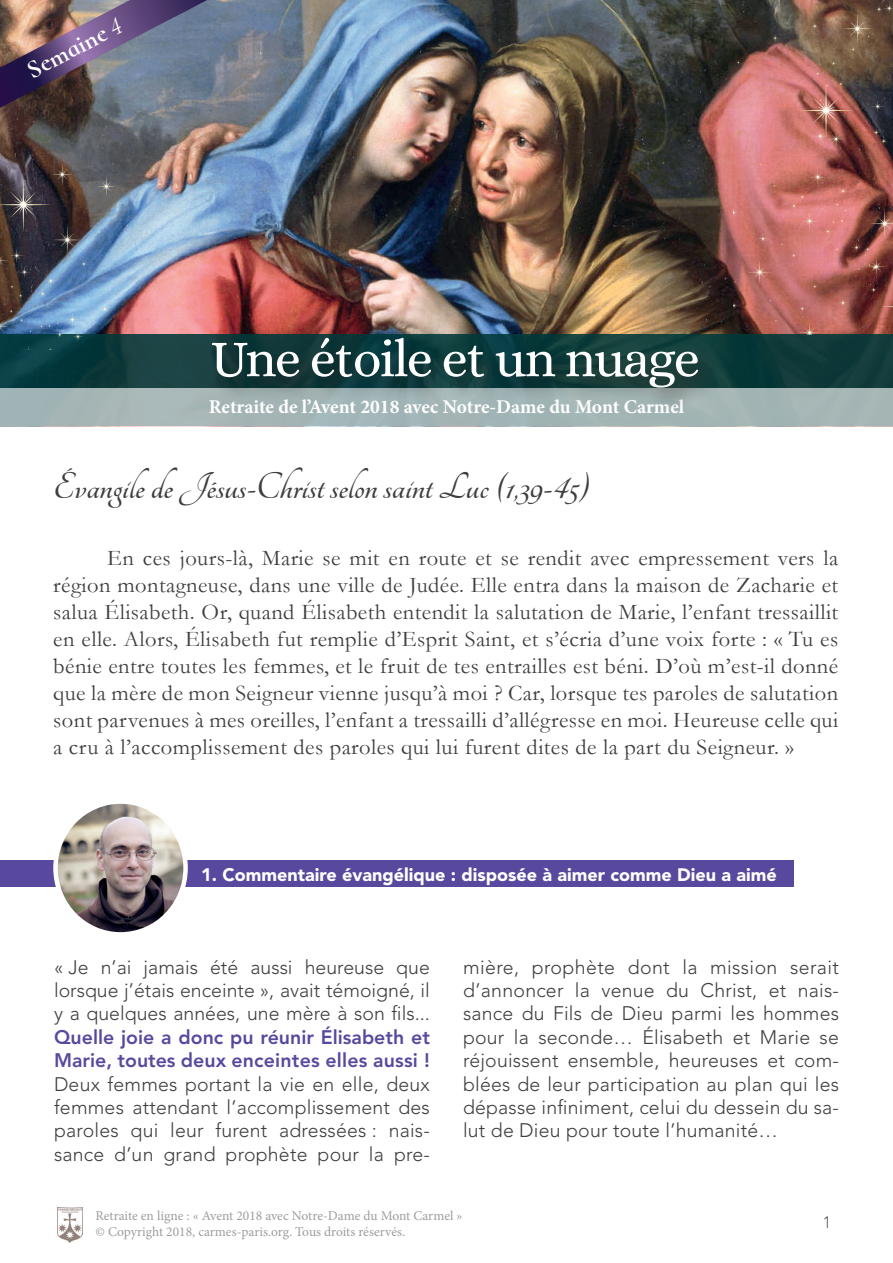
<style>
.page{position:relative;width:893px;height:1263px;background:#fff}
.page>*{position:absolute;margin:0;border:0;box-sizing:border-box;transform-origin:0 0}
.t1{font:52.5px "Alice";letter-spacing:-.035em;color:#fff}
.t2{font:700 40.5px "Tangerine";color:#3e3e3f}
.t3{font:700 25.5px "Cormorant Infant";color:#fff}
.t4{font:22.5px/27px "Garamond";letter-spacing:.02em;color:#3e3e3f;text-align:justify}
.t5{font:300 19.5px/23.4px "Avenir LT Std";letter-spacing:.01em;color:#3e3e3f;text-align:justify}
.t6{font:800 19.5px/23.4px "Avenir LT Std";color:#58499e}
.t7{font:700 19.5px "Minion Pro";letter-spacing:-.005em;color:#fff}
.t8{font:900 18px "Avenir LT Std";color:#fff}
.t9{font:300 16.5px "Avenir LT Std";color:#231f20}
.t10{font:13.5px/16.2px "Minion Pro";letter-spacing:-.005em;color:#5c5c5f}
.s1{font-weight:400;font-style:italic}
</style>
<div class="page">
<img style="left:0;top:0;width:733px;height:334px">
<svg style="left:0;top:334px;width:893px;height:54px;background:#0f3b3c"></svg>
<div style="left:0;top:388px;width:893px;height:39px;background:#a4b5b5"></div>
<div style="left:0;top:861px;width:794px;height:26px;background:#58499e"></div>
<img style="left:58px;top:804px;width:125px;height:128px">
<div style="left:53px;top:799px;width:135px;height:138px;border:4px solid #fff;border-radius:50%"></div>
<div style="left:210px;top:335px;width:512px;height:77px;background:#231f20;opacity:.65"></div>
<img style="left:58px;top:1208px;width:24px;height:35px">
<img style="left:0;top:0;width:207px;height:108px">
<img style="left:0;top:153px;width:114px;height:196px">
<img style="left:733px;top:0;width:160px;height:334px">
<p class="t3" style="left:21px;top:57px;width:105px;rotate:-27deg">Semaine <span class="s1">4</span></p>
<h1 class="t1" style="left:211px;top:331px;width:491px">Une étoile et un nuage</h1>
<p class="t7" style="left:209px;top:393px;width:477px">Retraite de l’Avent 2018 avec Notre-Dame du Mont Carmel</p>
<h2 class="t2" style="left:53px;top:467px;width:538px">Évangile de Jésus-Christ selon saint Luc (1,39-45)</h2>
<p class="t4" style="left:53px;top:544px;width:786px;text-indent:54px">En ces jours-là, Marie se mit en route et se rendit avec empressement vers la région montagneuse, dans une ville de Judée. Elle entra dans la maison de Zacharie et salua Élisabeth. Or, quand Élisabeth entendit la salutation de Marie, l’enfant tressaillit en elle. Alors, Élisabeth fut remplie d’Esprit Saint, et s’écria d’une voix forte : « Tu es bénie entre toutes les femmes, et le fruit de tes entrailles est béni. D’où m’est-il donné que la mère de mon Seigneur vienne jusqu’à moi ? Car, lorsque tes paroles de salutation sont parvenues à mes oreilles, l’enfant a tressailli d’allégresse en moi. Heureuse celle qui a cru à l’accomplissement des paroles qui lui furent dites de la part du Seigneur. »</p>
<p class="t8" style="left:201px;top:864px;width:577px">1. Commentaire évangélique : disposée à aimer comme Dieu a aimé</p>
<p class="t5" style="left:54px;top:955px;width:377px">« Je n’ai jamais été aussi heureuse que lorsque j’étais enceinte », avait témoigné, il y a quelques années, une mère à son fils...</p>
<p class="t6" style="left:54px;top:1025px;width:377px">Quelle joie a donc pu réunir Élisabeth et<br>Marie, toutes deux enceintes elles aussi !</p>
<p class="t5" style="left:54px;top:1072px;width:377px">Deux femmes portant la vie en elle, deux femmes attendant l’accomplissement des paroles qui leur furent adressées : nais&shy;sance d’un grand prophète pour la pre-</p>
<p class="t5" style="left:463px;top:955px;width:377px">mière, prophète dont la mission serait d’annoncer la venue du Christ, et nais&shy;sance du Fils de Dieu parmi les hommes pour la seconde… Élisabeth et Marie se réjouissent ensemble, heureuses et com&shy;blées de leur participation au plan qui les dépasse infiniment, celui du dessein du sa&shy;lut de Dieu pour toute l’humanité…</p>
<p class="t10" style="left:95px;top:1207px;width:369px">Retraite en ligne : « Avent 2018 avec Notre-Dame du Mont Carmel » © Copyright 2018, carmes-paris.org. Tous droits réservés.</p>
<p class="t9" style="left:823px;top:1213px;width:10px">1</p>
</div>
